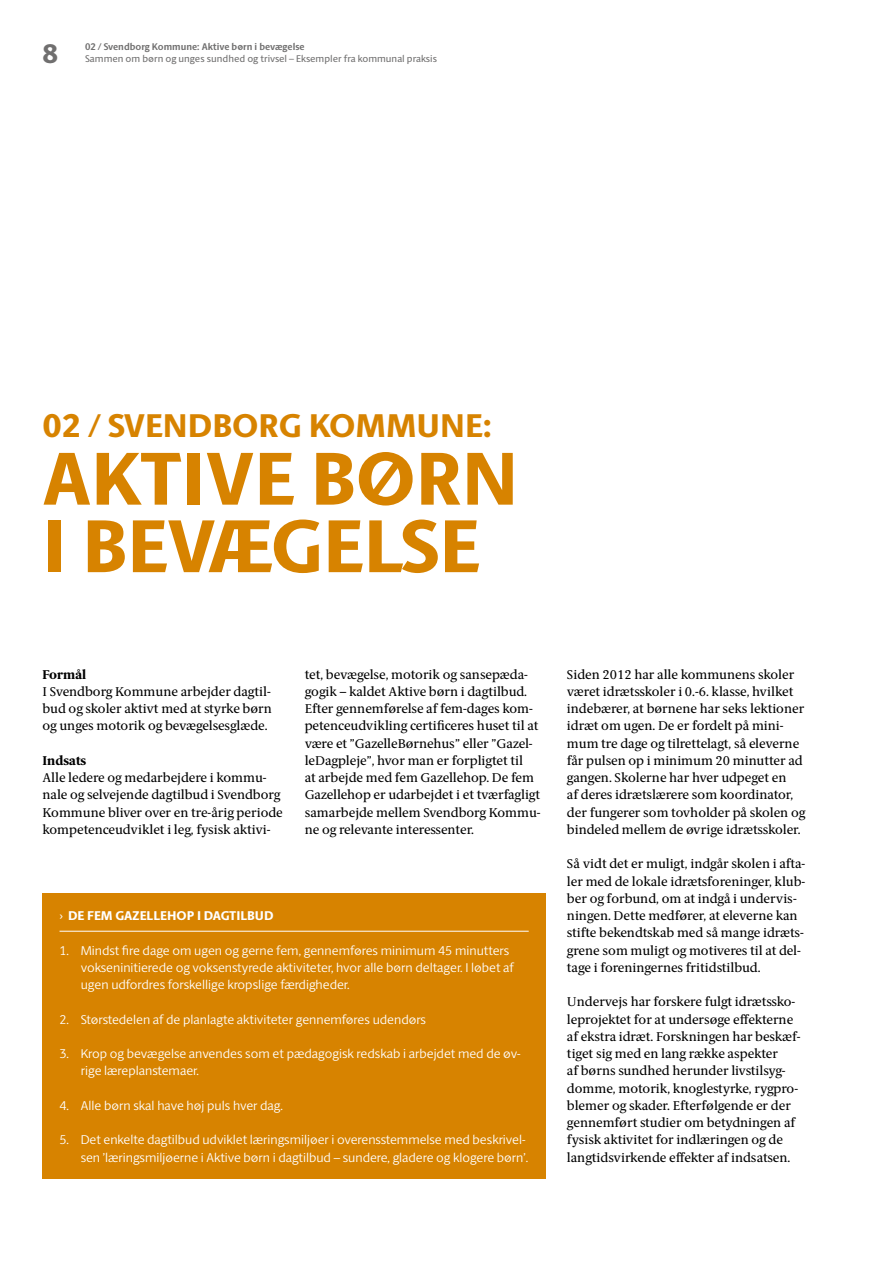
<style>
.page{position:relative;width:893px;height:1263px;background:#fff}
.page>*{position:absolute;margin:0;border:0;box-sizing:border-box;transform-origin:0 0}
.Rubrik_1_-_SANS{font:800 75px/67.5px "ID Sans";color:#d78300}
.Rubrik_2_-_SANS{font:800 33px "ID Sans";color:#d78300}
.t1{font:800 27px "ID Sans";color:#706f6f}
.Brødtekst_-_SERIF{font:12.75px/17.2px "ID Serif";color:#000}
.Faktaboks_bullet_UDE{font:300 12.75px/17.2px "ID Sans";color:#fff}
.Faktaboks_Rubrik_-_S{font:800 12.75px "ID Sans";color:#fff}
.Rubrik_3_-_SERIF{font:800 12.75px "ID Serif";color:#000}
.t2{font:9.75px "ID Sans";color:#706f6f}
.t3{font:700 9.75px "ID Sans";color:#706f6f}
.s1{font-weight:300}
</style>
<div class="page">
<div style="left:43px;top:893px;width:503px;height:286px;background:#d78300"></div>
<hr style="left:60px;top:931px;width:469px;height:1px;background:#fff">
<h3 class="t1" style="left:43px;top:37px;width:17px">8</h3>
<p class="t3" style="left:85px;top:41px;width:221px">02 / Svendborg Kommune: Aktive børn i bevægelse</p>
<p class="t2" style="left:85px;top:53px;width:354px">Sammen om børn og unges sundhed og trivsel – Eksempler fra kommunal praksis</p>
<h2 class="Rubrik_2_-_SANS" style="left:43px;top:405px;width:450px">02 / SVENDBORG KOMMUNE:</h2>
<h1 class="Rubrik_1_-_SANS" style="left:43px;top:445px;width:477px">AKTIVE BØRN<br>I BEVÆGELSE</h1>
<h3 class="Rubrik_3_-_SERIF" style="left:43px;top:666px;width:45px">Formål</h3>
<p class="Brødtekst_-_SERIF" style="left:43px;top:683px;width:231px;text-align:justify">I Svendborg Kommune arbejder dagtil&shy;bud og skoler aktivt med at styrke børn og unges motorik og bevægelsesglæde.</p>
<h3 class="Rubrik_3_-_SERIF" style="left:43px;top:753px;width:45px">Indsats</h3>
<p class="Brødtekst_-_SERIF" style="left:43px;top:769px;width:242px">Alle ledere og medarbejdere i kommu&shy;nale og selvejende dagtilbud i Svendborg Kommune bliver over en tre-årig periode kompetenceudviklet i leg, fysisk aktivi-</p>
<p class="Brødtekst_-_SERIF" style="left:305px;top:666px;width:237px">tet, bevægelse, motorik og sansepæda&shy;gogik – kaldet Aktive børn i dagtilbud.<br>Efter gennemførelse af fem-dages kom&shy;petenceudvikling certificeres huset til at være et ”GazelleBørnehus” eller ”Gazel&shy;leDagpleje”, hvor man er forpligtet til<br>at arbejde med fem Gazellehop. De fem Gazellehop er udarbejdet i et tværfagligt samarbejde mellem Svendborg Kommu&shy;ne og relevante interessenter.</p>
<p class="Brødtekst_-_SERIF" style="left:567px;top:666px;width:240px">Siden 2012 har alle kommunens skoler været idrætsskoler i 0.-6. klasse, hvilket indebærer, at børnene har seks lektioner idræt om ugen. De er fordelt på mini&shy;mum tre dage og tilrettelagt, så eleverne får pulsen op i minimum 20 minutter ad gangen. Skolerne har hver udpeget en<br>af deres idrætslærere som koordinator, der fungerer som tovholder på skolen og bindeled mellem de øvrige idrætsskoler.</p>
<p class="Brødtekst_-_SERIF" style="left:567px;top:856px;width:240px">Så vidt det er muligt, indgår skolen i afta&shy;ler med de lokale idrætsforeninger, klub&shy;ber og forbund, om at indgå i undervis&shy;ningen. Dette medfører, at eleverne kan stifte bekendtskab med så mange idræts&shy;grene som muligt og motiveres til at del&shy;tage i foreningernes fritidstilbud.</p>
<p class="Brødtekst_-_SERIF" style="left:567px;top:994px;width:235px">Undervejs har forskere fulgt idrætssko&shy;leprojektet for at undersøge effekterne af ekstra idræt. Forskningen har beskæf&shy;tiget sig med en lang række aspekter<br>af børns sundhed herunder livstilsyg&shy;domme, motorik, knoglestyrke, rygpro&shy;blemer og skader. Efterfølgende er der gennemført studier om betydningen af fysisk aktivitet for indlæringen og de langtidsvirkende effekter af indsatsen.</p>
<p class="Faktaboks_Rubrik_-_S" style="left:60px;top:908px;width:216px"><span class="s1">›</span> DE FEM GAZELLEHOP I DAGTILBUD</p>
<p class="Faktaboks_bullet_UDE" style="left:81px;top:941px;width:435px;text-indent:-21px">1. Mindst fire dage om ugen og gerne fem, gennemføres minimum 45 minutters vokseninitierede og voksenstyrede aktiviteter, hvor alle børn deltager. I løbet af ugen udfordres forskellige kropslige færdigheder.</p>
<p class="Faktaboks_bullet_UDE" style="left:60px;top:1010px;width:368px">2. Størstedelen af de planlagte aktiviteter gennemføres udendørs</p>
<p class="Faktaboks_bullet_UDE" style="left:81px;top:1045px;width:441px;text-indent:-21px">3. Krop og bevægelse anvendes som et pædagogisk redskab i arbejdet med de øv&shy;rige læreplanstemaer.</p>
<p class="Faktaboks_bullet_UDE" style="left:60px;top:1097px;width:225px">4. Alle børn skal have høj puls hver dag.</p>
<p class="Faktaboks_bullet_UDE" style="left:60px;top:1131px;width:470px;text-align:right">5. Det enkelte dagtilbud udviklet læringsmiljøer i overensstemmelse med beskrivel&shy;sen ’læringsmiljøerne i Aktive børn i dagtilbud – sundere, gladere og klogere børn’.</p>
</div>
